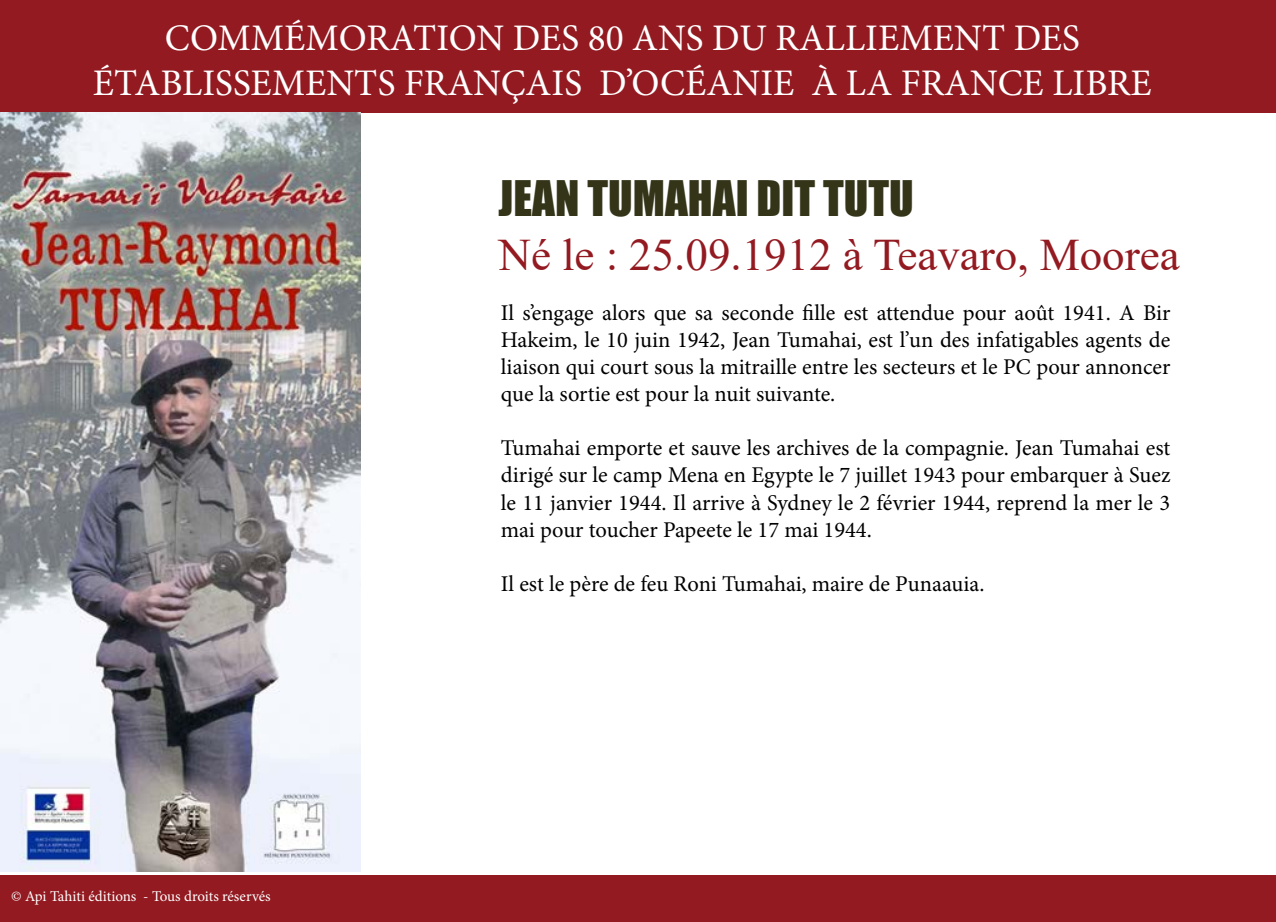
<style>
.page{position:relative;width:1276px;height:922px;background:#fff}
.page>*{position:absolute;margin:0;border:0;box-sizing:border-box;transform-origin:0 0}
.t1{font:45px "Times New Roman";color:#931a21}
.t2{font:45px "Impact";color:#343419}
.t3{font:37.5px/45px "Minion Pro";color:#fff;text-align:center}
.t4{font:22.5px/27px "Minion Pro";color:#000;text-align:justify}
.t5{font:15px "Minion Pro";letter-spacing:-.005em;color:#fff}
</style>
<div class="page">
<div style="left:0;top:0;width:1276px;height:112px;background:#931a21"></div>
<div style="left:0;top:874px;width:1276px;height:47px;background:#931a21"></div>
<img style="left:0;top:113px;width:360px;height:758px">
<h2 class="t3" style="left:93px;top:15px;width:1060px">COMMÉMORATION DES 80 ANS DU RALLIEMENT DES<br>ÉTABLISSEMENTS FRANÇAIS D’OCÉANIE À LA FRANCE LIBRE</h2>
<p class="t5" style="left:11px;top:885px;width:261px">© Api Tahiti éditions - Tous droits réservés</p>
<h1 class="t2" style="left:498px;top:164px;width:417px">JEAN TUMAHAI DIT TUTU</h1>
<h1 class="t1" style="left:498px;top:223px;width:682px">Né le : 25.09.1912 à Teavaro, Moorea</h1>
<p class="t4" style="left:501px;top:300px;width:671px">Il s’engage alors que sa seconde fille est attendue pour août 1941. A Bir Hakeim, le 10 juin 1942, Jean Tumahai, est l’un des infatigables agents de liaison qui court sous la mitraille entre les secteurs et le PC pour annoncer que la sortie est pour la nuit suivante.</p>
<p class="t4" style="left:501px;top:435px;width:671px">Tumahai emporte et sauve les archives de la compagnie. Jean Tumahai est dirigé sur le camp Mena en Egypte le 7 juillet 1943 pour embarquer à Suez le 11 janvier 1944. Il arrive à Sydney le 2 février 1944, reprend la mer le 3 mai pour toucher Papeete le 17 mai 1944.</p>
<p class="t4" style="left:501px;top:570px;width:485px">Il est le père de feu Roni Tumahai, maire de Punaauia.</p>
</div>
